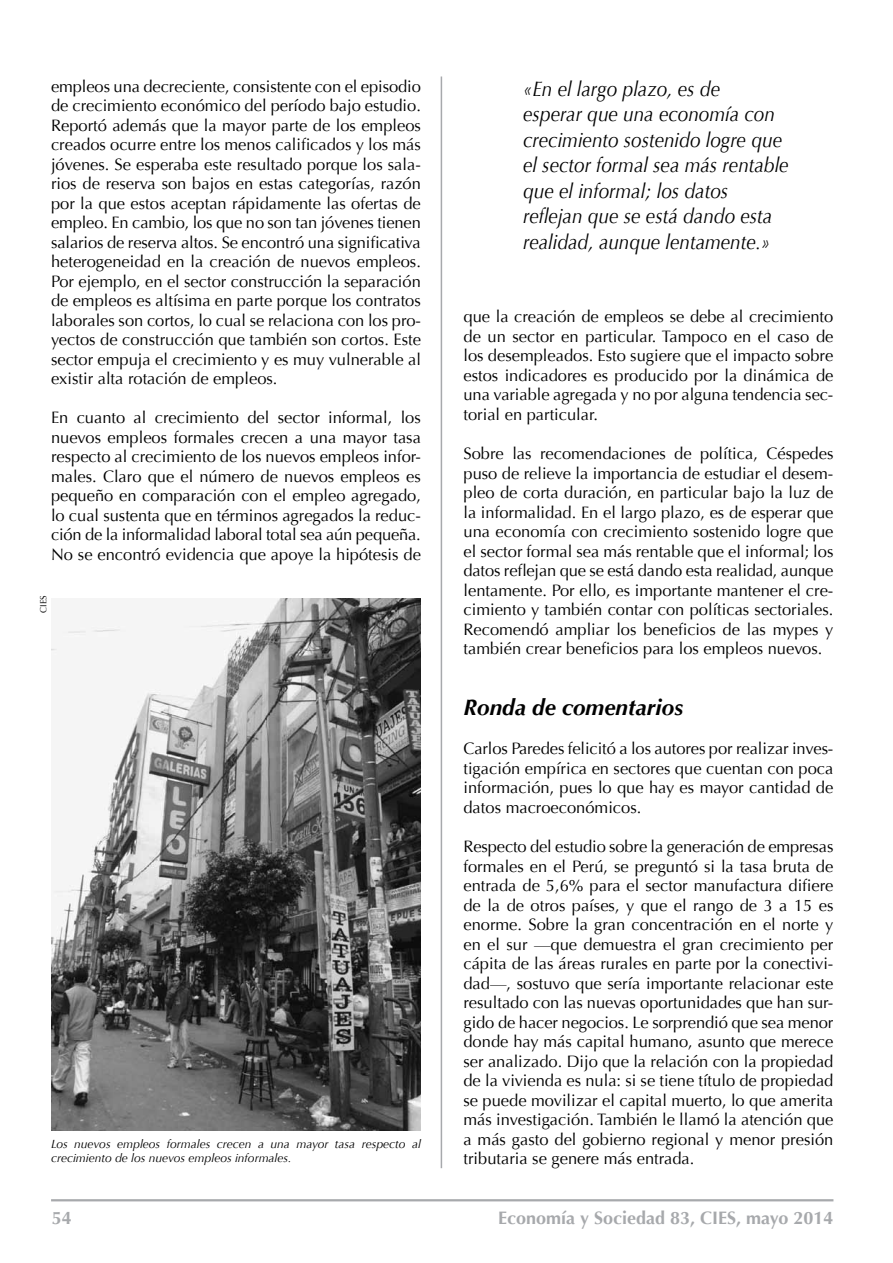
<style>
.page{position:relative;width:893px;height:1263px;background:#fff}
.page>*{position:absolute;margin:0;border:0;box-sizing:border-box;transform-origin:0 0}
.t1{font:italic 700 22.5px "Optima";color:#000}
.t2{font:italic 21px/25.5px "Optima";color:#000;scale:.9 1}
.t3{font:700 18px "Optima";color:#a7a9ac}
.t4{font:16.5px/19.5px "Optima";color:#000;text-align:justify}
.t5{font:italic 12px/14.2px "Optima";color:#000}
.t6{font:9px "Optima";color:#000}
</style>
<div class="page">
<hr style="left:51px;top:1199px;width:782px;height:2px;background:#a7a9ac">
<hr style="left:441px;top:77px;width:1px;height:1091px;background:#a7a9ac">
<img style="left:51px;top:599px;width:370px;height:531px">
<p class="t4" style="left:51px;top:77px;width:371px">empleos una decreciente, consistente con el episodio de crecimiento económico del período bajo estudio.<br>Reportó además que la mayor parte de los empleos creados ocurre entre los menos calificados y los más jóvenes. Se esperaba este resultado porque los sala&shy;rios de reserva son bajos en estas categorías, razón por la que estos aceptan rápidamente las ofertas de empleo. En cambio, los que no son tan jóvenes tienen salarios de reserva altos. Se encontró una significativa heterogeneidad en la creación de nuevos empleos.<br>Por ejemplo, en el sector construcción la separación de empleos es altísima en parte porque los contratos laborales son cortos, lo cual se relaciona con los pro&shy;yectos de construcción que también son cortos. Este sector empuja el crecimiento y es muy vulnerable al existir alta rotación de empleos.</p>
<p class="t4" style="left:51px;top:408px;width:371px">En cuanto al crecimiento del sector informal, los nuevos empleos formales crecen a una mayor tasa respecto al crecimiento de los nuevos empleos infor&shy;males. Claro que el número de nuevos empleos es pequeño en comparación con el empleo agregado, lo cual sustenta que en términos agregados la reduc&shy;ción de la informalidad laboral total sea aún pequeña.<br>No se encontró evidencia que apoye la hipótesis de</p>
<p class="t6" style="left:38px;top:613px;width:19px;rotate:-90deg">CIES</p>
<p class="t5" style="left:51px;top:1137px;width:371px">Los nuevos empleos formales crecen a una mayor tasa respecto al crecimiento de los nuevos empleos informales.</p>
<p class="t2" style="left:523px;top:76px;width:297px">«En el largo plazo, es de<br>esperar que una economía con crecimiento sostenido logre que el sector formal sea más rentable que el informal; los datos reflejan que se está dando esta realidad, aunque lentamente.»</p>
<p class="t4" style="left:463px;top:307px;width:371px">que la creación de empleos se debe al crecimiento de un sector en particular. Tampoco en el caso de los desempleados. Esto sugiere que el impacto sobre estos indicadores es producido por la dinámica de una variable agregada y no por alguna tendencia sec&shy;torial en particular.</p>
<p class="t4" style="left:463px;top:444px;width:371px">Sobre las recomendaciones de política, Céspedes puso de relieve la importancia de estudiar el desem&shy;pleo de corta duración, en particular bajo la luz de la informalidad. En el largo plazo, es de esperar que una economía con crecimiento sostenido logre que el sector formal sea más rentable que el informal; los datos reflejan que se está dando esta realidad, aunque lentamente. Por ello, es importante mantener el cre&shy;cimiento y también contar con políticas sectoriales.<br>Recomendó ampliar los beneficios de las mypes y también crear beneficios para los empleos nuevos.</p>
<h1 class="t1" style="left:463px;top:694px;width:221px">Ronda de comentarios</h1>
<p class="t4" style="left:463px;top:739px;width:371px">Carlos Paredes felicitó a los autores por realizar inves&shy;tigación empírica en sectores que cuentan con poca información, pues lo que hay es mayor cantidad de datos macroeconómicos.</p>
<p class="t4" style="left:463px;top:837px;width:371px">Respecto del estudio sobre la generación de empresas formales en el Perú, se preguntó si la tasa bruta de entrada de 5,6% para el sector manufactura difiere de la de otros países, y que el rango de 3 a 15 es enorme. Sobre la gran concentración en el norte y en el sur —que demuestra el gran crecimiento per cápita de las áreas rurales en parte por la conectivi&shy;dad—, sostuvo que sería importante relacionar este resultado con las nuevas oportunidades que han sur&shy;gido de hacer negocios. Le sorprendió que sea menor donde hay más capital humano, asunto que merece ser analizado. Dijo que la relación con la propiedad de la vivienda es nula: si se tiene título de propiedad se puede movilizar el capital muerto, lo que amerita más investigación. También le llamó la atención que a más gasto del gobierno regional y menor presión tributaria se genere más entrada.</p>
<p class="t3" style="left:52px;top:1208px;width:22px">54</p>
<p class="t3" style="left:498px;top:1208px;width:337px">Economía y Sociedad 83, CIES, mayo 2014</p>
</div>
